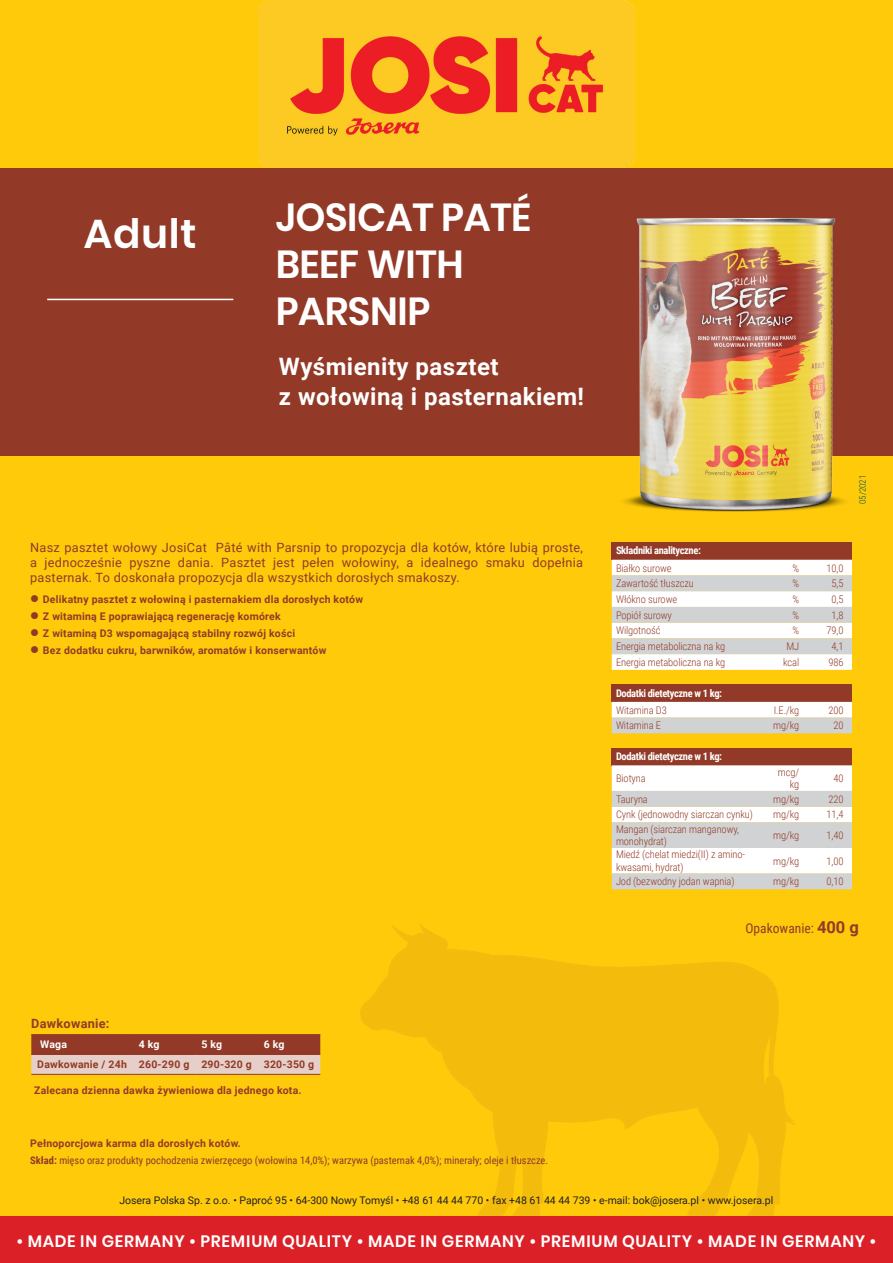
<style>
.page{position:relative;width:893px;height:1263px;background:#feca0a}
.page>*{position:absolute;margin:0;border:0;box-sizing:border-box;transform-origin:0 0}
.t1{font:600 40.5px "Poppins";letter-spacing:.02em;color:#fff}
.t2{font:600 39px/46.8px "Poppins";letter-spacing:-.01em;color:#fff}
.t3{font:700 24px/30px "Roboto";letter-spacing:.02em;color:#fff}
.t4{font:600 16.5px "Poppins";letter-spacing:.04em;color:#fff}
.t5{font:13.5px "Roboto Condensed";color:#923a27}
.t6{font:12.75px/15.3px "Roboto";letter-spacing:.02em;color:#923a27;text-align:justify}
.t7{font:700 12.75px "Roboto";letter-spacing:.02em;color:#923a27}
.t8{font:300 10.5px/12.6px "Roboto Condensed";letter-spacing:-.01em;color:#923a27}
.t9{font:700 10.5px/16.8px "Roboto";letter-spacing:.02em;color:#923a27}
.t10{font:10.5px "Roboto";color:#231f20}
.t11{font:10.5px "Roboto Condensed";color:#923a27}
.t12{font:700 10.5px "Roboto Condensed";letter-spacing:-.035em;color:#fff}
.t13{font:700 10.5px "Roboto";letter-spacing:.01em;color:#fff}
.t14{font:300 9px "Roboto Condensed";color:#005e48}
.s1{font-weight:700}
.s2{font-family:"Roboto";font-weight:700;font-size:16.5px}
</style>
<div class="page">
<img style="left:343px;top:886px;width:472px;height:331px">
<div style="left:0;top:168px;width:893px;height:288px;background:#923a27"></div>
<img style="left:259px;top:0;width:375px;height:168px">
<svg style="left:31px;top:1035px;width:289px;height:39px;background:#bb8476"></svg>
<hr style="left:31px;top:1034px;width:102px;height:1px;background:#923a27">
<hr style="left:133px;top:1034px;width:62px;height:1px;background:#923a27">
<hr style="left:195px;top:1034px;width:63px;height:1px;background:#923a27">
<hr style="left:258px;top:1034px;width:62px;height:1px;background:#923a27">
<hr style="left:31px;top:1054px;width:102px;height:1px;background:#923a27">
<hr style="left:133px;top:1054px;width:62px;height:1px;background:#923a27">
<hr style="left:195px;top:1054px;width:63px;height:1px;background:#923a27">
<hr style="left:258px;top:1054px;width:62px;height:1px;background:#923a27">
<hr style="left:31px;top:1074px;width:102px;height:1px;background:#923a27">
<hr style="left:133px;top:1074px;width:62px;height:1px;background:#923a27">
<hr style="left:195px;top:1074px;width:63px;height:1px;background:#923a27">
<hr style="left:258px;top:1074px;width:62px;height:1px;background:#923a27">
<div style="left:612px;top:748px;width:240px;height:17px;background:#923a27"></div>
<svg style="left:612px;top:765px;width:240px;height:124px;background:#e9e9e9"></svg>
<div style="left:612px;top:543px;width:240px;height:17px;background:#923a27"></div>
<svg style="left:612px;top:560px;width:240px;height:110px;background:#ebebe9"></svg>
<div style="left:612px;top:685px;width:240px;height:17px;background:#923a27"></div>
<svg style="left:612px;top:702px;width:240px;height:31px;background:#e8e8e7"></svg>
<img style="left:624px;top:218px;width:221px;height:294px">
<hr style="left:47px;top:299px;width:186px;height:1px;background:#fff">
<div style="left:0;top:1217px;width:893px;height:46px;background:#dc2027"></div>
<h1 class="t1" style="left:84px;top:211px;width:114px">Adult</h1>
<h2 class="t2" style="left:276px;top:194px;width:257px">JOSICAT PATÉ<br>BEEF WITH<br>PARSNIP</h2>
<h3 class="t3" style="left:279px;top:351px;width:307px">Wyśmienity pasztet<br>z wołowiną i pasternakiem!</h3>
<p class="t6" style="left:30px;top:539px;width:554px">Nasz pasztet wołowy JosiCat Pâté with Parsnip to propozycja dla kotów, które lubią proste, a jednocześnie pyszne dania. Pasztet jest pełen wołowiny, a idealnego smaku dopełnia pasternak. To doskonała propozycja dla wszystkich dorosłych smakoszy.</p>
<p class="t9" style="left:43px;top:591px;width:322px">Delikatny pasztet z wołowiną i pasternakiem dla dorosłych kotów Z witaminą E poprawiającą regenerację komórek<br>Z witaminą D3 wspomagającą stabilny rozwój kości<br>Bez dodatku cukru, barwników, aromatów i konserwantów</p>
<p class="t7" style="left:31px;top:1015px;width:80px">Dawkowanie:</p>
<p class="t13" style="left:40px;top:1037px;width:28px">Waga</p>
<p class="t13" style="left:139px;top:1037px;width:22px">4 kg</p>
<p class="t13" style="left:201px;top:1037px;width:22px">5 kg</p>
<p class="t13" style="left:264px;top:1037px;width:22px">6 kg</p>
<p class="t9" style="left:37px;top:1056px;width:278px">Dawkowanie / 24h 260-290 g 290-320 g 320-350 g</p>
<p class="t9" style="left:34px;top:1081px;width:269px">Zalecana dzienna dawka żywieniowa dla jednego kota.</p>
<p class="t9" style="left:30px;top:1135px;width:212px">Pełnoporcjowa karma dla dorosłych kotów.</p>
<p class="t11" style="left:30px;top:1153px;width:520px"><span class="s1">Skład:</span> mięso oraz produkty pochodzenia zwierzęcego (wołowina 14,0%); warzywa (pasternak 4,0%); minerały; oleje i tłuszcze.</p>
<p class="t14" style="left:856px;top:504px;width:31px;rotate:-90deg">05/2021</p>
<p class="t12" style="left:616px;top:543px;width:86px">Składniki analityczne:</p>
<p class="t8" style="left:616px;top:561px;width:57px">Białko surowe</p>
<p class="t8" style="left:792px;top:561px;width:8px">%</p>
<p class="t8" style="left:826px;top:561px;width:18px">10,0</p>
<p class="t8" style="left:616px;top:577px;width:79px">Zawartość tłuszczu</p>
<p class="t8" style="left:792px;top:577px;width:8px">%</p>
<p class="t8" style="left:831px;top:577px;width:14px">5,5</p>
<p class="t8" style="left:616px;top:592px;width:63px">Włókno surowe</p>
<p class="t8" style="left:792px;top:592px;width:8px">%</p>
<p class="t8" style="left:831px;top:592px;width:14px">0,5</p>
<p class="t8" style="left:616px;top:608px;width:58px">Popiół surowy</p>
<p class="t8" style="left:792px;top:608px;width:8px">%</p>
<p class="t8" style="left:831px;top:608px;width:14px">1,8</p>
<p class="t8" style="left:616px;top:624px;width:46px">Wilgotność</p>
<p class="t8" style="left:792px;top:624px;width:8px">%</p>
<p class="t8" style="left:826px;top:624px;width:18px">79,0</p>
<p class="t8" style="left:616px;top:640px;width:111px">Energia metaboliczna na kg</p>
<p class="t8" style="left:786px;top:640px;width:14px">MJ</p>
<p class="t8" style="left:831px;top:640px;width:14px">4,1</p>
<p class="t8" style="left:616px;top:655px;width:111px">Energia metaboliczna na kg</p>
<p class="t8" style="left:783px;top:655px;width:18px">kcal</p>
<p class="t8" style="left:828px;top:655px;width:17px">986</p>
<p class="t12" style="left:616px;top:685px;width:108px">Dodatki dietetyczne w 1 kg:</p>
<p class="t8" style="left:616px;top:703px;width:52px">Witamina D3</p>
<p class="t8" style="left:774px;top:703px;width:27px">I.E./kg</p>
<p class="t8" style="left:828px;top:703px;width:17px">200</p>
<p class="t8" style="left:616px;top:719px;width:47px">Witamina E</p>
<p class="t8" style="left:773px;top:719px;width:27px">mg/kg</p>
<p class="t8" style="left:833px;top:719px;width:12px">20</p>
<p class="t12" style="left:616px;top:749px;width:108px">Dodatki dietetyczne w 1 kg:</p>
<p class="t8" style="left:616px;top:772px;width:31px">Biotyna</p>
<p class="t8" style="left:778px;top:765px;width:23px;text-align:right">mcg/ kg</p>
<p class="t8" style="left:833px;top:772px;width:12px">40</p>
<p class="t8" style="left:616px;top:792px;width:33px">Tauryna</p>
<p class="t8" style="left:773px;top:792px;width:27px">mg/kg</p>
<p class="t8" style="left:828px;top:792px;width:17px">220</p>
<p class="t8" style="left:616px;top:808px;width:138px">Cynk (jednowodny siarczan cynku)</p>
<p class="t8" style="left:773px;top:808px;width:27px">mg/kg</p>
<p class="t8" style="left:826px;top:808px;width:18px">11,4</p>
<p class="t8" style="left:616px;top:822px;width:125px">Mangan (siarczan manganowy, monohydrat)</p>
<p class="t8" style="left:773px;top:829px;width:27px">mg/kg</p>
<p class="t8" style="left:826px;top:829px;width:18px">1,40</p>
<p class="t8" style="left:616px;top:848px;width:131px">Miedź (chelat miedzi(II) z amino&shy;kwasami, hydrat)</p>
<p class="t8" style="left:773px;top:854px;width:27px">mg/kg</p>
<p class="t8" style="left:826px;top:854px;width:18px">1,00</p>
<p class="t8" style="left:616px;top:875px;width:120px">Jod (bezwodny jodan wapnia)</p>
<p class="t8" style="left:773px;top:875px;width:27px">mg/kg</p>
<p class="t8" style="left:826px;top:875px;width:18px">0,10</p>
<p class="t5" style="left:745px;top:919px;width:115px">Opakowanie: <span class="s2">400 g</span></p>
<p class="t10" style="left:119px;top:1193px;width:655px">Josera Polska Sp. z o.o. • Paproć 95 • 64-300 Nowy Tomyśl • +48 61 44 44 770 • fax +48 61 44 44 739 • e-mail: bok@josera.pl • www.josera.pl</p>
<h3 class="t4" style="left:17px;top:1232px;width:861px">• MADE IN GERMANY • PREMIUM QUALITY • MADE IN GERMANY • PREMIUM QUALITY • MADE IN GERMANY •</h3>
</div>
